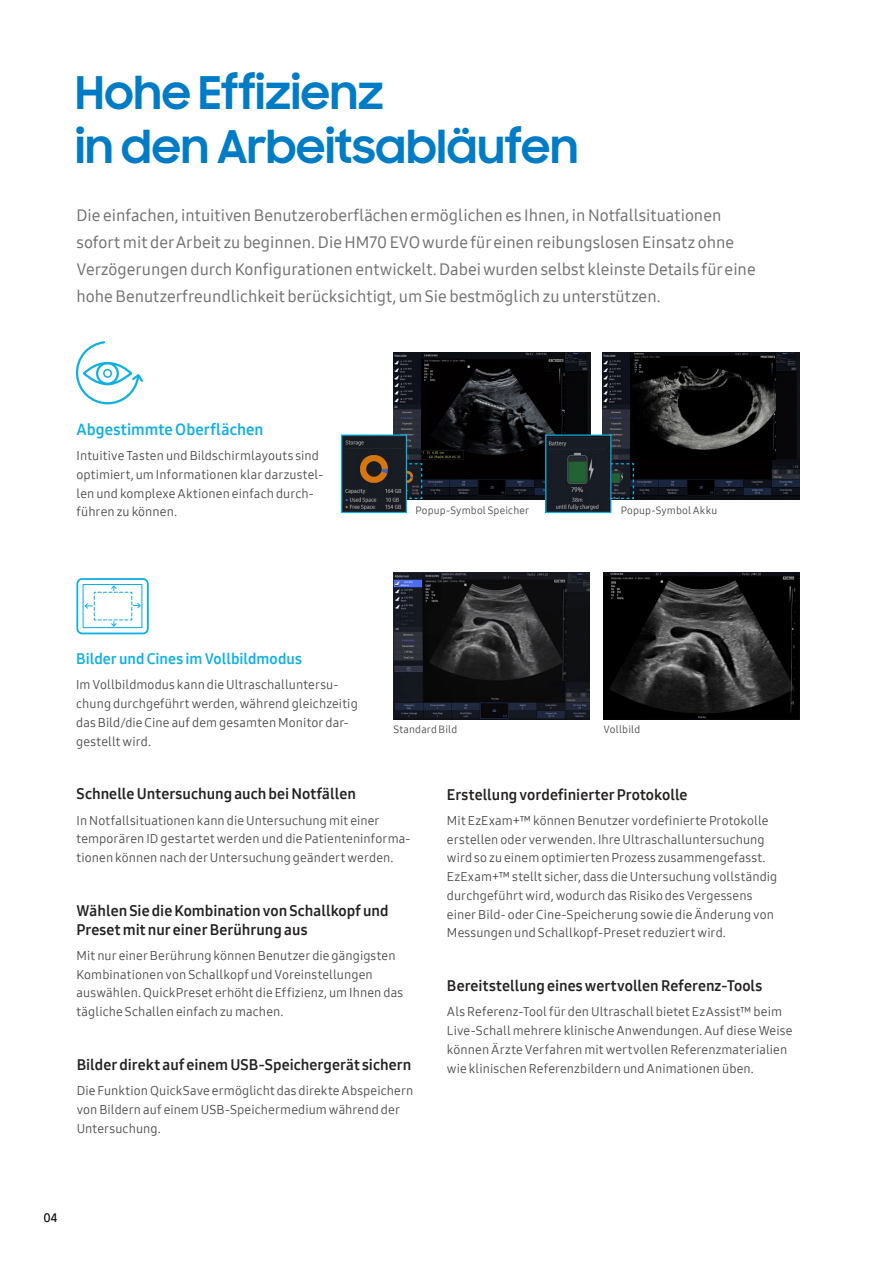
<style>
.page{position:relative;width:893px;height:1263px;background:#fff}
.page>*{position:absolute;margin:0;border:0;box-sizing:border-box;transform-origin:0 0}
.t1{font:700 45px/54px "Samsung Sharp Sans";color:#007cc6}
.t2{font:16.5px/27px "Samsung One 500";color:#727171}
.본문_내용_설명글{font:15.75px "Samsung One 700";letter-spacing:.005em;color:#10afe2}
.본문_내용_설명글-2{font:15px/18.8px "Samsung One 700";color:#232120}
.본문_내용_설명글-3{font:15px "Samsung One 700";color:#10afe2}
.본문_내용_설명글-4{font:12.75px/18.8px "Samsung One 400";letter-spacing:.01em;color:#4b4848}
.t3{font:12px "Samsung One 600";color:#000}
.본문_내용_설명글-5{font:10.5px "Samsung One 400";letter-spacing:.015em;color:#4b4848}
</style>
<div class="page">
<img style="left:394px;top:572px;width:195px;height:147px">
<img style="left:394px;top:352px;width:196px;height:148px">
<img style="left:603px;top:352px;width:196px;height:148px">
<img style="left:604px;top:572px;width:195px;height:147px">
<svg style="left:407px;top:462px;width:16px;height:38px"></svg>
<svg style="left:611px;top:462px;width:24px;height:38px"></svg>
<img style="left:343px;top:436px;width:62px;height:75px">
<div style="left:341px;top:434px;width:66px;height:79px;border:1px solid #10afe2"></div>
<img style="left:422px;top:352px;width:143px;height:108px">
<img style="left:632px;top:352px;width:143px;height:108px">
<img style="left:547px;top:436px;width:62px;height:75px">
<div style="left:545px;top:434px;width:66px;height:79px;border:1px solid #10afe2"></div>
<div style="left:83px;top:584px;width:59px;height:44px;border:1px solid #10afe2"></div>
<svg style="left:84px;top:585px;width:57px;height:42px"></svg>
<div style="left:76px;top:578px;width:73px;height:56px;border:2px solid #10afe2;border-radius:5px"></div>
<svg style="left:75px;top:341px;width:68px;height:64px"></svg>
<p class="t1" style="left:75px;top:64px;width:504px">Hohe Effizienz<br>in den Arbeitsabläufen</p>
<p class="t2" style="left:77px;top:202px;width:681px">Die einfachen, intuitiven Benutzeroberflächen ermöglichen es Ihnen, in Notfallsituationen sofort mit der Arbeit zu beginnen. Die HM70 EVO wurde für einen reibungslosen Einsatz ohne Verzögerungen durch Konfigurationen entwickelt. Dabei wurden selbst kleinste Details für eine hohe Benutzerfreundlichkeit berücksichtigt, um Sie bestmöglich zu unterstützen.</p>
<p class="본문_내용_설명글" style="left:77px;top:419px;width:189px">Abgestimmte Oberflächen</p>
<p class="본문_내용_설명글-4" style="left:77px;top:446px;width:248px">Intuitive Tasten und Bildschirmlayouts sind optimiert, um Informationen klar darzustel&shy;len und komplexe Aktionen einfach durch&shy;führen zu können.</p>
<p class="본문_내용_설명글-5" style="left:416px;top:503px;width:115px">Popup-Symbol Speicher</p>
<p class="본문_내용_설명글-5" style="left:621px;top:503px;width:98px">Popup-Symbol Akku</p>
<p class="본문_내용_설명글-3" style="left:76px;top:649px;width:227px">Bilder und Cines im Vollbildmodus</p>
<p class="본문_내용_설명글-4" style="left:76px;top:675px;width:283px">Im Vollbildmodus kann die Ultraschalluntersu&shy;chung durchgeführt werden, während gleichzeitig das Bild/die Cine auf dem gesamten Monitor dar&shy;gestellt wird.</p>
<p class="본문_내용_설명글-2" style="left:77px;top:784px;width:281px">Schnelle Untersuchung auch bei Notfällen</p>
<p class="본문_내용_설명글-4" style="left:77px;top:810px;width:336px">In Notfallsituationen kann die Untersuchung mit einer temporären ID gestartet werden und die Patienteninforma&shy;tionen können nach der Untersuchung geändert werden.</p>
<p class="본문_내용_설명글-5" style="left:394px;top:722px;width:65px">Standard Bild</p>
<p class="본문_내용_설명글-5" style="left:604px;top:722px;width:38px">Vollbild</p>
<p class="본문_내용_설명글-2" style="left:447px;top:785px;width:242px">Erstellung vordefinierter Protokolle</p>
<p class="본문_내용_설명글-4" style="left:447px;top:811px;width:332px">Mit EzExam+™ können Benutzer vordefinierte Protokolle erstellen oder verwenden. Ihre Ultraschalluntersuchung wird so zu einem optimierten Prozess zusammengefasst.<br>EzExam+™ stellt sicher, dass die Untersuchung vollständig durchgeführt wird, wodurch das Risiko des Vergessens einer Bild- oder Cine-Speicherung sowie die Änderung von Messungen und Schallkopf-Preset reduziert wird.</p>
<p class="본문_내용_설명글-2" style="left:77px;top:901px;width:314px">Wählen Sie die Kombination von Schallkopf und<br>Preset mit nur einer Berührung aus</p>
<p class="본문_내용_설명글-4" style="left:77px;top:946px;width:328px">Mit nur einer Berührung können Benutzer die gängigsten Kombinationen von Schallkopf und Voreinstellungen auswählen. QuickPreset erhöht die Effizienz, um Ihnen das tägliche Schallen einfach zu machen.</p>
<p class="본문_내용_설명글-2" style="left:447px;top:976px;width:317px">Bereitstellung eines wertvollen Referenz-Tools</p>
<p class="본문_내용_설명글-4" style="left:447px;top:1002px;width:347px">Als Referenz-Tool für den Ultraschall bietet EzAssist™ beim Live-Schall mehrere klinische Anwendungen. Auf diese Weise können Ärzte Verfahren mit wertvollen Referenzmaterialien wie klinischen Referenzbildern und Animationen üben.</p>
<p class="본문_내용_설명글-2" style="left:77px;top:1055px;width:336px">Bilder direkt auf einem USB-Speichergerät sichern</p>
<p class="본문_내용_설명글-4" style="left:77px;top:1081px;width:338px">Die Funktion QuickSave ermöglicht das direkte Abspeichern von Bildern auf einem USB-Speichermedium während der<br>Untersuchung.</p>
<p class="t3" style="left:44px;top:1209px;width:16px">04</p>
</div>
